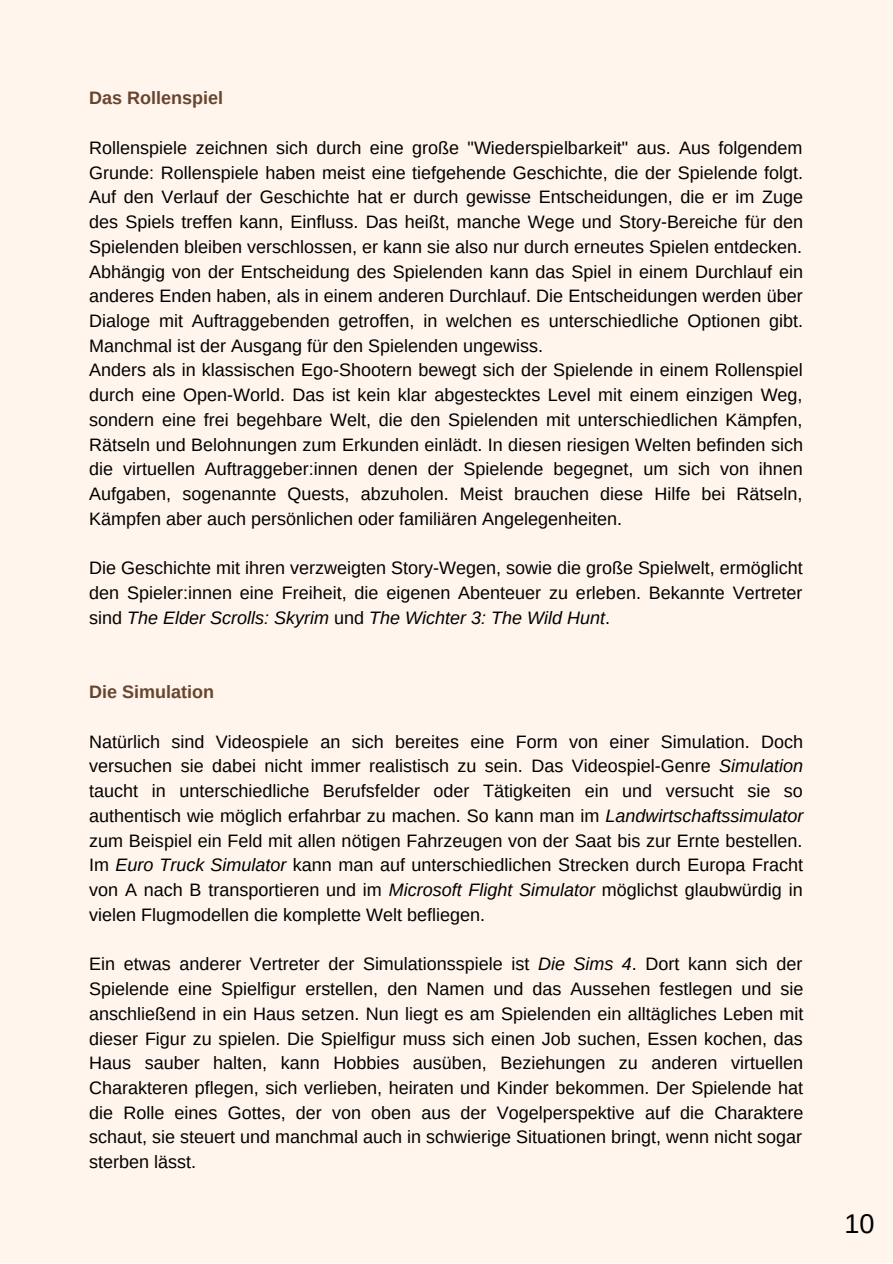
<style>
.page{position:relative;width:893px;height:1264px;background:#fff}
.page>*{position:absolute;margin:0;border:0;box-sizing:border-box;transform-origin:0 0}
.t1{font:27px "Arimo";color:#000}
.t2{font:18px/24.8px "Arimo";color:#000;text-align:justify}
.t3{font:700 18px "Arimo";color:#68452e}
.s1{font-style:italic}
</style>
<div class="page">
<div style="left:0;top:0;width:892px;height:1262px;background:#fff5ec"></div>
<p class="t3" style="left:89px;top:88px;width:135px">Das Rollenspiel</p>
<p class="t2" style="left:89px;top:135px;width:715px;text-align:left">Rollenspiele zeichnen sich durch eine große "Wiederspielbarkeit" aus. Aus folgendem Grunde: Rollenspiele haben meist eine tiefgehende Geschichte, die der Spielende folgt.<br>Auf den Verlauf der Geschichte hat er durch gewisse Entscheidungen, die er im Zuge des Spiels treffen kann, Einfluss. Das heißt, manche Wege und Story-Bereiche für den Spielenden bleiben verschlossen, er kann sie also nur durch erneutes Spielen entdecken.<br>Abhängig von der Entscheidung des Spielenden kann das Spiel in einem Durchlauf ein anderes Enden haben, als in einem anderen Durchlauf. Die Entscheidungen werden über Dialoge mit Auftraggebenden getroffen, in welchen es unterschiedliche Optionen gibt.<br>Manchmal ist der Ausgang für den Spielenden ungewiss.<br>Anders als in klassischen Ego-Shootern bewegt sich der Spielende in einem Rollenspiel durch eine Open-World. Das ist kein klar abgestecktes Level mit einem einzigen Weg, sondern eine frei begehbare Welt, die den Spielenden mit unterschiedlichen Kämpfen, Rätseln und Belohnungen zum Erkunden einlädt. In diesen riesigen Welten befinden sich die virtuellen Auftraggeber:innen denen der Spielende begegnet, um sich von ihnen Aufgaben, sogenannte Quests, abzuholen. Meist brauchen diese Hilfe bei Rätseln, Kämpfen aber auch persönlichen oder familiären Angelegenheiten.</p>
<p class="t2" style="left:89px;top:556px;width:715px">Die Geschichte mit ihren verzweigten Story-Wegen, sowie die große Spielwelt, ermöglicht den Spieler:innen eine Freiheit, die eigenen Abenteuer zu erleben. Bekannte Vertreter sind <span class="s1">The Elder Scrolls: Skyrim</span> und <span class="s1">The Wichter 3: The Wild Hunt</span>.</p>
<p class="t3" style="left:89px;top:681px;width:126px">Die Simulation</p>
<p class="t2" style="left:89px;top:729px;width:715px">Natürlich sind Videospiele an sich bereites eine Form von einer Simulation. Doch versuchen sie dabei nicht immer realistisch zu sein. Das Videospiel-Genre <span class="s1">Simulation </span>taucht in unterschiedliche Berufsfelder oder Tätigkeiten ein und versucht sie so authentisch wie möglich erfahrbar zu machen. So kann man im <span class="s1">Landwirtschaftssimulator </span>zum Beispiel ein Feld mit allen nötigen Fahrzeugen von der Saat bis zur Ernte bestellen.<br>Im <span class="s1">Euro Truck Simulator</span> kann man auf unterschiedlichen Strecken durch Europa Fracht von A nach B transportieren und im <span class="s1">Microsoft Flight Simulator</span> möglichst glaubwürdig in vielen Flugmodellen die komplette Welt befliegen.</p>
<p class="t2" style="left:89px;top:951px;width:715px">Ein etwas anderer Vertreter der Simulationsspiele ist <span class="s1">Die Sims 4</span>. Dort kann sich der Spielende eine Spielfigur erstellen, den Namen und das Aussehen festlegen und sie anschließend in ein Haus setzen. Nun liegt es am Spielenden ein alltägliches Leben mit dieser Figur zu spielen. Die Spielfigur muss sich einen Job suchen, Essen kochen, das Haus sauber halten, kann Hobbies ausüben, Beziehungen zu anderen virtuellen Charakteren pflegen, sich verlieben, heiraten und Kinder bekommen. Der Spielende hat die Rolle eines Gottes, der von oben aus der Vogelperspektive auf die Charaktere schaut, sie steuert und manchmal auch in schwierige Situationen bringt, wenn nicht sogar sterben lässt.</p>
<h1 class="t1" style="left:844px;top:1208px;width:32px">10</h1>
</div>
